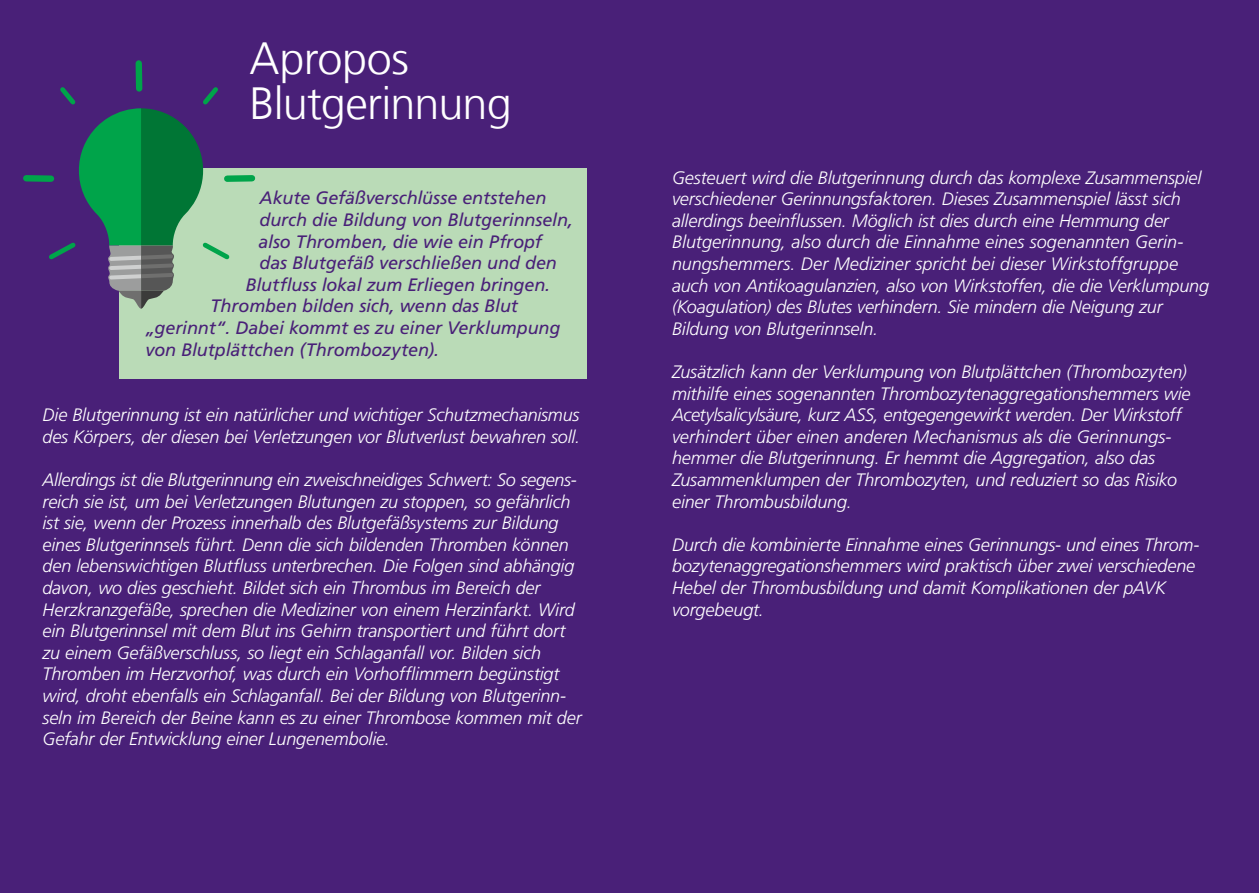
<style>
.page{position:relative;width:1259px;height:893px;background:#492078}
.page>*{position:absolute;margin:0;border:0;box-sizing:border-box;transform-origin:0 0}
.t1{font:300 45px/45px "Frutiger LT Com";letter-spacing:-.015em;color:#fff}
.t2{font:italic 300 18px/21.6px "Frutiger LT";letter-spacing:-.01em;color:#fff}
.t3{font:italic 18px "Frutiger LT";letter-spacing:-.005em;color:#492078}
</style>
<div class="page">
<div style="left:119px;top:168px;width:468px;height:210px;background:#badbb7"></div>
<div style="left:26px;top:175px;width:25px;height:7px;background:#00a44a"></div>
<div style="left:136px;top:63px;width:6px;height:25px;background:#00a44a"></div>
<div style="left:227px;top:175px;width:25px;height:7px;background:#00a44a"></div>
<svg style="left:45px;top:83px;width:188px;height:226px"></svg>
<h1 class="t1" style="left:249px;top:36px;width:264px">Apropos<br>Blutgerinnung</h1>
<p class="t3" style="left:259px;top:188px;width:288px">Akute Gefäßverschlüsse entstehen</p>
<p class="t3" style="left:259px;top:209px;width:315px">durch die Bildung von Blutgerinnseln,</p>
<p class="t3" style="left:258px;top:231px;width:285px">also Thromben, die wie ein Pfropf</p>
<p class="t3" style="left:259px;top:252px;width:299px">das Blutgefäß verschließen und den</p>
<p class="t3" style="left:245px;top:274px;width:306px">Blutfluss lokal zum Erliegen bringen.</p>
<p class="t3" style="left:210px;top:296px;width:309px">Thromben bilden sich, wenn das Blut</p>
<p class="t3" style="left:145px;top:317px;width:416px">„gerinnt“. Dabei kommt es zu einer Verklumpung</p>
<p class="t3" style="left:145px;top:339px;width:295px">von Blutplättchen (Thrombozyten).</p>
<p class="t2" style="left:43px;top:404px;width:539px">Die Blutgerinnung ist ein natürlicher und wichtiger Schutzmechanismus des Körpers, der diesen bei Verletzungen vor Blutverlust bewahren soll.</p>
<p class="t2" style="left:43px;top:469px;width:541px">Allerdings ist die Blutgerinnung ein zweischneidiges Schwert: So segens&shy;reich sie ist, um bei Verletzungen Blutungen zu stoppen, so gefährlich ist sie, wenn der Prozess innerhalb des Blutgefäßsystems zur Bildung eines Blutgerinnsels führt. Denn die sich bildenden Thromben können den lebenswichtigen Blutfluss unterbrechen. Die Folgen sind abhängig davon, wo dies geschieht. Bildet sich ein Thrombus im Bereich der Herzkranzgefäße, sprechen die Mediziner von einem Herzinfarkt. Wird ein Blutgerinnsel mit dem Blut ins Gehirn transportiert und führt dort zu einem Gefäßverschluss, so liegt ein Schlaganfall vor. Bilden sich Thromben im Herzvorhof, was durch ein Vorhofflimmern begünstigt wird, droht ebenfalls ein Schlaganfall. Bei der Bildung von Blutgerinn&shy;seln im Bereich der Beine kann es zu einer Thrombose kommen mit der Gefahr der Entwicklung einer Lungenembolie.</p>
<p class="t2" style="left:672px;top:167px;width:538px">Gesteuert wird die Blutgerinnung durch das komplexe Zusammenspiel verschiedener Gerinnungsfaktoren. Dieses Zusammenspiel lässt sich allerdings beeinflussen. Möglich ist dies durch eine Hemmung der Blutgerinnung, also durch die Einnahme eines sogenannten Gerin&shy;nungshemmers. Der Mediziner spricht bei dieser Wirkstoffgruppe auch von Antikoagulanzien, also von Wirkstoffen, die die Verklumpung (Koagulation) des Blutes verhindern. Sie mindern die Neigung zur Bildung von Blutgerinnseln.</p>
<p class="t2" style="left:672px;top:361px;width:520px">Zusätzlich kann der Verklumpung von Blutplättchen (Thrombozyten) mithilfe eines sogenannten Thrombozytenaggregationshemmers wie Acetylsalicylsäure, kurz ASS, entgegengewirkt werden. Der Wirkstoff verhindert über einen anderen Mechanismus als die Gerinnungs&shy;hemmer die Blutgerinnung. Er hemmt die Aggregation, also das Zusammenklumpen der Thrombozyten, und reduziert so das Risiko einer Thrombusbildung.</p>
<p class="t2" style="left:672px;top:534px;width:529px">Durch die kombinierte Einnahme eines Gerinnungs- und eines Throm&shy;bozytenaggregationshemmers wird praktisch über zwei verschiedene Hebel der Thrombusbildung und damit Komplikationen der pAVK vorgebeugt.</p>
</div>
